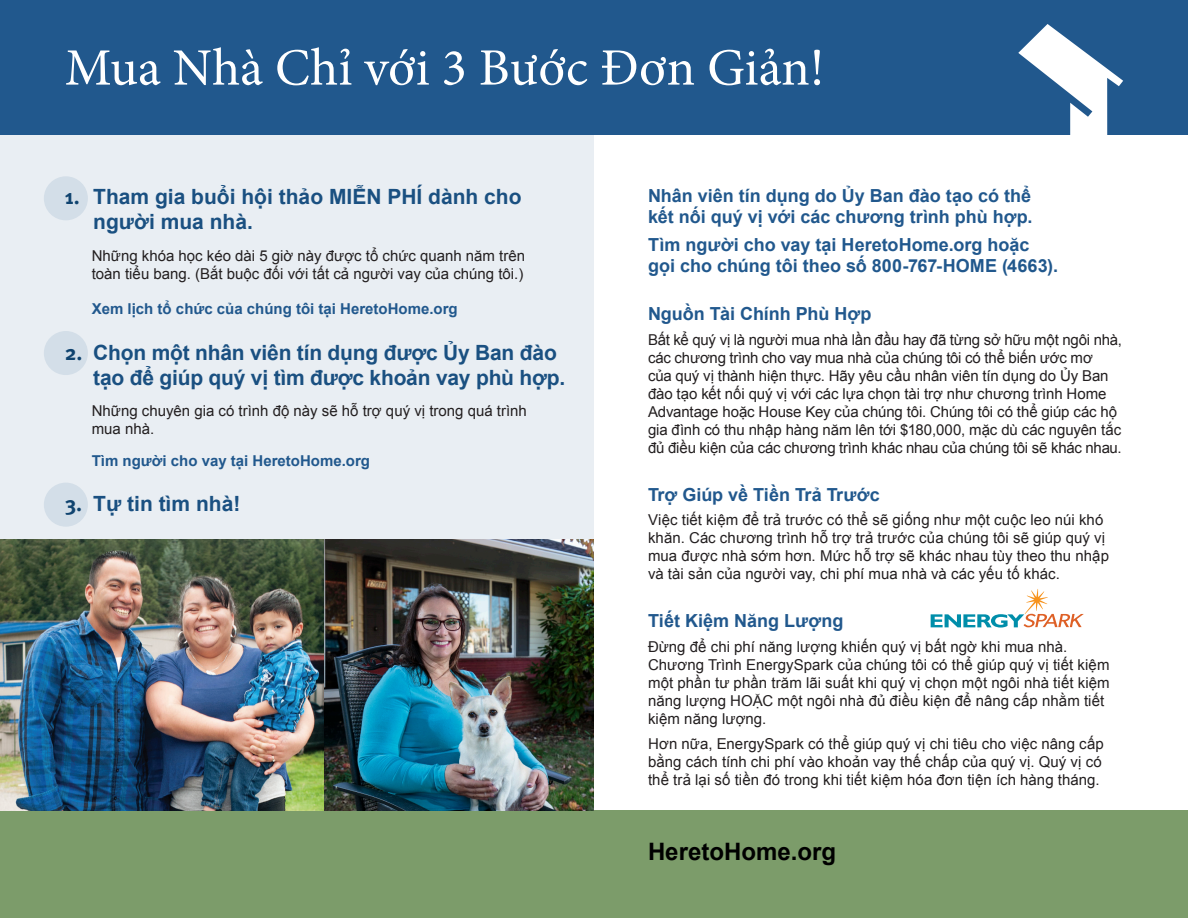
<style>
.page{position:relative;width:1188px;height:918px;background:#fff}
.page>*{position:absolute;margin:0;border:0;box-sizing:border-box;transform-origin:0 0}
.t1{font:52.5px "Minion Pro";color:#fff}
.t2{font:700 24px "Arial";color:#000}
.t3{font:700 21px/25.2px "Arial";letter-spacing:-.01em;color:#1a5081}
.t4{font:700 18px/21px "Arial";color:#21588d}
.t5{font:15px/18px "Arial";color:#231f20}
.t6{font:700 15px "Arial";color:#21588d}
.s1{font-family:"Meta Pro";color:#0f436f}
</style>
<div class="page">
<div style="left:0;top:811px;width:1188px;height:107px;background:#7c9c6a"></div>
<div style="left:0;top:126px;width:593px;height:413px;background:#e9eef3"></div>
<div style="left:0;top:0;width:1188px;height:134px;background:#21588d"></div>
<svg style="left:1018px;top:24px;width:105px;height:111px"></svg>
<div style="left:44px;top:176px;width:44px;height:44px;background:#d3dee8;border-radius:50%"></div>
<div style="left:44px;top:331px;width:44px;height:44px;background:#d3dee8;border-radius:50%"></div>
<div style="left:44px;top:483px;width:44px;height:44px;background:#d3dee8;border-radius:50%"></div>
<img style="left:0;top:539px;width:594px;height:272px">
<svg style="left:931px;top:589px;width:153px;height:39px"></svg>
<h2 class="t1" style="left:65px;top:33px;width:761px">Mua Nhà Chỉ với 3 Bước Đơn Giản!</h2>
<p class="t3" style="left:93px;top:185px;width:430px;text-indent:-28px"><span class="s1">1.</span> Tham gia buổi hội thảo MIỄN PHÍ dành cho người mua nhà.</p>
<p class="t5" style="left:92px;top:247px;width:435px">Những khóa học kéo dài 5 giờ này được tổ chức quanh năm trên toàn tiểu bang. (Bắt buộc đối với tất cả người vay của chúng tôi.)</p>
<p class="t6" style="left:92px;top:299px;width:367px">Xem lịch tổ chức của chúng tôi tại HeretoHome.org</p>
<p class="t3" style="left:93px;top:340px;width:474px;text-indent:-28px"><span class="s1">2.</span> Chọn một nhân viên tín dụng được Ủy Ban đào tạo để giúp quý vị tìm được khoản vay phù hợp.</p>
<p class="t5" style="left:92px;top:402px;width:437px">Những chuyên gia có trình độ này sẽ hỗ trợ quý vị trong quá trình mua nhà.</p>
<p class="t6" style="left:92px;top:451px;width:280px">Tìm người cho vay tại HeretoHome.org</p>
<p class="t3" style="left:65px;top:492px;width:177px"><span class="s1">3.</span> Tự tin tìm nhà!</p>
<p class="t4" style="left:648px;top:186px;width:386px">Nhân viên tín dụng do Ủy Ban đào tạo có thể kết nối quý vị với các chương trình phù hợp.</p>
<p class="t4" style="left:648px;top:235px;width:412px">Tìm người cho vay tại HeretoHome.org hoặc gọi cho chúng tôi theo số 800-767-HOME (4663).</p>
<h3 class="t4" style="left:648px;top:304px;width:225px">Nguồn Tài Chính Phù Hợp</h3>
<p class="t5" style="left:648px;top:330px;width:475px">Bất kể quý vị là người mua nhà lần đầu hay đã từng sở hữu một ngôi nhà, các chương trình cho vay mua nhà của chúng tôi có thể biến ước mơ<br>của quý vị thành hiện thực. Hãy yêu cầu nhân viên tín dụng do Ủy Ban đào tạo kết nối quý vị với các lựa chọn tài trợ như chương trình Home Advantage hoặc House Key của chúng tôi. Chúng tôi có thể giúp các hộ gia đình có thu nhập hàng năm lên tới $180,000, mặc dù các nguyên tắc đủ điều kiện của các chương trình khác nhau của chúng tôi sẽ khác nhau.</p>
<h3 class="t4" style="left:648px;top:484px;width:233px">Trợ Giúp về Tiền Trả Trước</h3>
<p class="t5" style="left:648px;top:511px;width:463px">Việc tiết kiệm để trả trước có thể sẽ giống như một cuộc leo núi khó khăn. Các chương trình hỗ trợ trả trước của chúng tôi sẽ giúp quý vị mua được nhà sớm hơn. Mức hỗ trợ sẽ khác nhau tùy theo thu nhập và tài sản của người vay, chi phí mua nhà và các yếu tố khác.</p>
<h3 class="t4" style="left:648px;top:611px;width:197px">Tiết Kiệm Năng Lượng</h3>
<p class="t5" style="left:648px;top:638px;width:463px">Đừng để chi phí năng lượng khiến quý vị bất ngờ khi mua nhà.<br>Chương Trình EnergySpark của chúng tôi có thể giúp quý vị tiết kiệm một phần tư phần trăm lãi suất khi quý vị chọn một ngôi nhà tiết kiệm năng lượng HOẶC một ngôi nhà đủ điều kiện để nâng cấp nhằm tiết kiệm năng lượng.</p>
<p class="t5" style="left:648px;top:735px;width:457px">Hơn nữa, EnergySpark có thể giúp quý vị chi tiêu cho việc nâng cấp bằng cách tính chi phí vào khoản vay thế chấp của quý vị. Quý vị có thể trả lại số tiền đó trong khi tiết kiệm hóa đơn tiện ích hàng tháng.</p>
<p class="t2" style="left:648px;top:836px;width:190px">HeretoHome.org</p>
</div>
